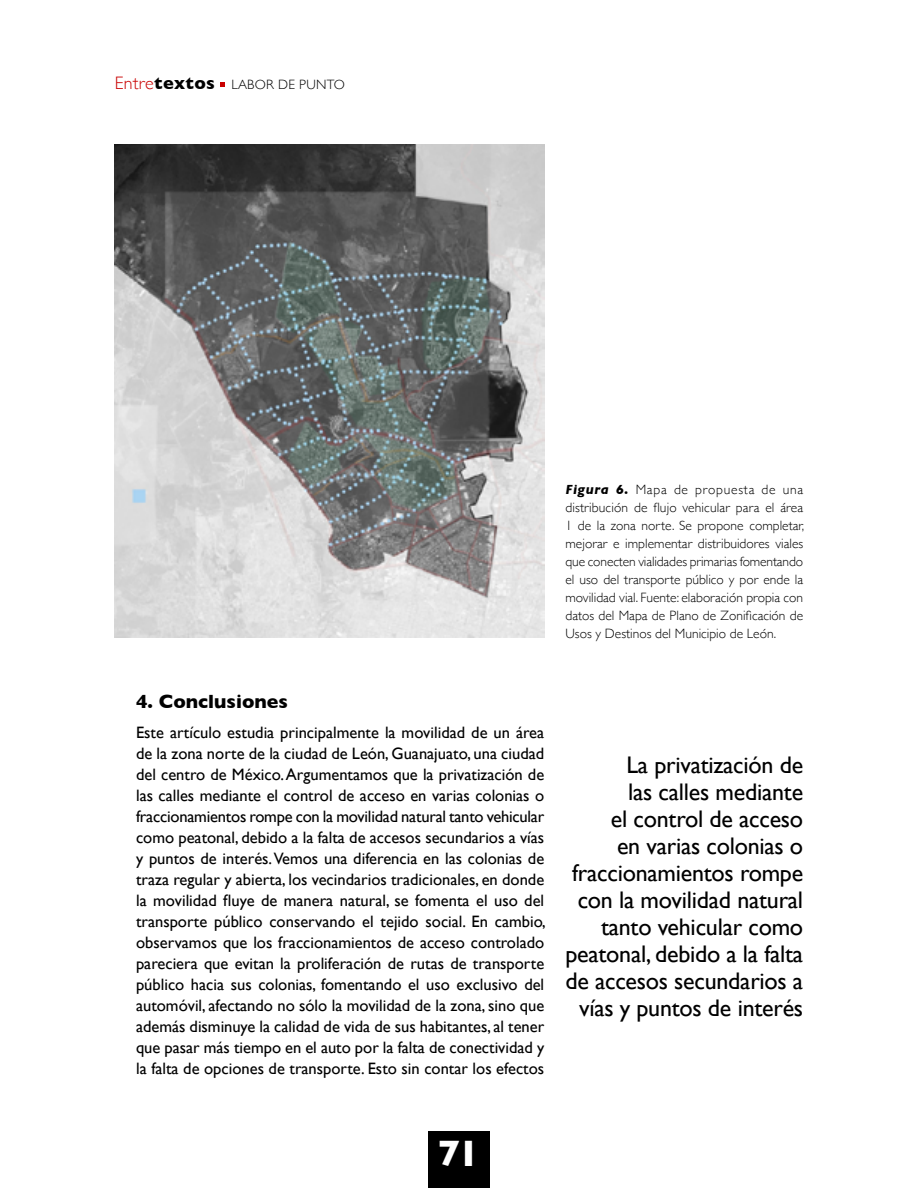
<style>
.page{position:relative;width:918px;height:1188px;background:#fff}
.page>*{position:absolute;margin:0;border:0;box-sizing:border-box;transform-origin:0 0}
.t1{font:700 37.5px "Gill Sans";color:#fff}
.t2{font:24px/27px "Gill Sans";letter-spacing:-.01em;color:#000;text-align:right}
.t3{font:700 19.5px "Gill Sans";color:#000}
.t4{font:16.5px/21px "Gill Sans";color:#000;text-align:justify}
.t5{font:300 13.5px/18px "Gill Sans";color:#000;text-align:justify}
.t6{font:300 13.5px "Gill Sans";letter-spacing:.02em;color:#000}
.s1{font-size:18px;color:#c90000}
.s2{font-weight:700;font-size:18px}
.s3{font-weight:700;font-style:italic}
</style>
<div class="page">
<svg style="left:221px;top:82px;width:4px;height:4px"></svg>
<div style="left:428px;top:1131px;width:61px;height:57px;background:#000"></div>
<img style="left:115px;top:144px;width:429px;height:493px">
<p class="t6" style="left:115px;top:74px;width:232px"><span class="s1">Entre</span><span class="s2">textos</span> LABOR DE PUNTO</p>
<p class="t5" style="left:566px;top:480px;width:240px"><span class="s3">Figura 6.</span> Mapa de propuesta de una distribución de flujo vehicular para el área 1 de la zona norte. Se propone completar, mejorar e implementar distribuidores viales que conecten vialidades primarias fomentando el uso del transporte público y por ende la movilidad vial. Fuente: elaboración propia con datos del Mapa de Plano de Zonificación de Usos y Destinos del Municipio de León.</p>
<p class="t3" style="left:136px;top:686px;width:153px">4. Conclusiones</p>
<p class="t4" style="left:136px;top:721px;width:411px">Este artículo estudia principalmente la movilidad de un área de la zona norte de la ciudad de León, Guanajuato, una ciudad del centro de México. Argumentamos que la privatización de las calles mediante el control de acceso en varias colonias o fraccionamientos rompe con la movilidad natural tanto vehicular como peatonal, debido a la falta de accesos secundarios a vías y puntos de interés. Vemos una diferencia en las colonias de traza regular y abierta, los vecindarios tradicionales, en donde la movilidad fluye de manera natural, se fomenta el uso del transporte público conservando el tejido social. En cambio, observamos que los fraccionamientos de acceso controlado pareciera que evitan la proliferación de rutas de transporte público hacia sus colonias, fomentando el uso exclusivo del automóvil, afectando no sólo la movilidad de la zona, sino que además disminuye la calidad de vida de sus habitantes, al tener que pasar más tiempo en el auto por la falta de conectividad y la falta de opciones de transporte. Esto sin contar los efectos</p>
<h2 class="t2" style="left:565px;top:751px;width:239px">La privatización de<br>las calles mediante<br>el control de acceso<br>en varias colonias o fraccionamientos rompe con la movilidad natural tanto vehicular como peatonal, debido a la falta de accesos secundarios a vías y puntos de interés</h2>
<h1 class="t1" style="left:438px;top:1124px;width:43px">71</h1>
</div>
